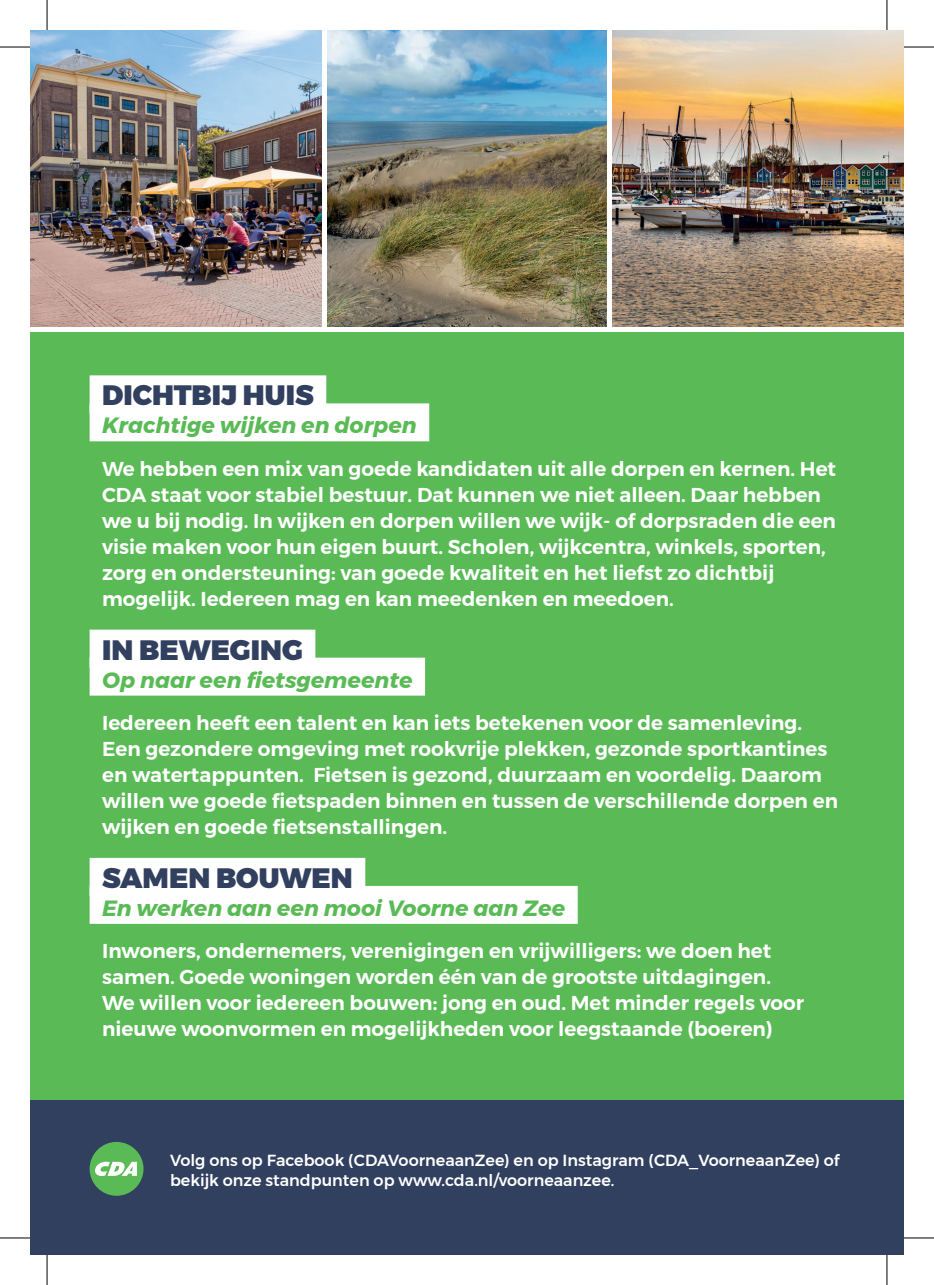
<style>
.page{position:relative;width:934px;height:1285px;background:#fff}
.page>*{position:absolute;margin:0;border:0;box-sizing:border-box;transform-origin:0 0}
.t1{font:900 28px "Montserrat";letter-spacing:.005em;color:#31405f}
.t2{font:italic 700 22px "Montserrat";letter-spacing:-.005em;color:#5abb56}
.t3{font:600 20px/26px "Montserrat";color:#fff}
.t4{font:500 16px/20px "Montserrat";color:#fff}
</style>
<div class="page">
<img style="left:327px;top:30px;width:279px;height:296px">
<img style="left:30px;top:30px;width:291px;height:296px">
<img style="left:612px;top:30px;width:291px;height:296px">
<div style="left:30px;top:1099px;width:873px;height:156px;background:#31405f"></div>
<div style="left:30px;top:332px;width:873px;height:767px;background:#5abb56"></div>
<div style="left:90px;top:1142px;width:53px;height:53px;background:#5abb56;border-radius:50%"></div>
<svg style="left:95px;top:1161px;width:42px;height:15px"></svg>
<div style="left:90px;top:375px;width:236px;height:38px;background:#fff"></div>
<div style="left:90px;top:403px;width:339px;height:38px;background:#fff"></div>
<div style="left:90px;top:629px;width:225px;height:38px;background:#fff"></div>
<div style="left:90px;top:657px;width:335px;height:38px;background:#fff"></div>
<div style="left:90px;top:858px;width:275px;height:38px;background:#fff"></div>
<div style="left:90px;top:886px;width:487px;height:38px;background:#fff"></div>
<hr style="left:0;top:47px;width:30px;height:1px;background:#000">
<hr style="left:903px;top:47px;width:30px;height:1px;background:#000">
<hr style="left:0;top:1237px;width:30px;height:1px;background:#000">
<hr style="left:903px;top:1237px;width:30px;height:1px;background:#000">
<hr style="left:47px;top:0;width:1px;height:30px;background:#000">
<hr style="left:47px;top:1255px;width:1px;height:30px;background:#000">
<hr style="left:886px;top:0;width:1px;height:30px;background:#000">
<hr style="left:886px;top:1255px;width:1px;height:30px;background:#000">
<h1 class="t1" style="left:102px;top:372px;width:213px">DICHTBIJ HUIS</h1>
<p class="t2" style="left:102px;top:408px;width:316px">Krachtige wijken en dorpen</p>
<p class="t3" style="left:102px;top:455px;width:735px">We hebben een mix van goede kandidaten uit alle dorpen en kernen. Het CDA staat voor stabiel bestuur. Dat kunnen we niet alleen. Daar hebben we u bij nodig. In wijken en dorpen willen we wijk- of dorpsraden die een visie maken voor hun eigen buurt. Scholen, wijkcentra, winkels, sporten, zorg en ondersteuning: van goede kwaliteit en het liefst zo dichtbij mogelijk. Iedereen mag en kan meedenken en meedoen.</p>
<h1 class="t1" style="left:102px;top:626px;width:202px">IN BEWEGING</h1>
<p class="t2" style="left:102px;top:662px;width:312px">Op naar een fietsgemeente</p>
<p class="t3" style="left:102px;top:709px;width:737px">Iedereen heeft een talent en kan iets betekenen voor de samenleving.<br>Een gezondere omgeving met rookvrije plekken, gezonde sportkantines en watertappunten. Fietsen is gezond, duurzaam en voordelig. Daarom willen we goede fietspaden binnen en tussen de verschillende dorpen en wijken en goede fietsenstallingen.</p>
<h1 class="t1" style="left:102px;top:855px;width:252px">SAMEN BOUWEN</h1>
<p class="t2" style="left:102px;top:890px;width:464px">En werken aan een mooi Voorne aan Zee</p>
<p class="t3" style="left:102px;top:938px;width:703px">Inwoners, ondernemers, verenigingen en vrijwilligers: we doen het samen. Goede woningen worden één van de grootste uitdagingen.<br>We willen voor iedereen bouwen: jong en oud. Met minder regels voor nieuwe woonvormen en mogelijkheden voor leegstaande (boeren)</p>
<p class="t4" style="left:170px;top:1150px;width:670px">Volg ons op Facebook (CDAVoorneaanZee) en op Instagram (CDA_VoorneaanZee) of bekijk onze standpunten op www.cda.nl/voorneaanzee.</p>
</div>
